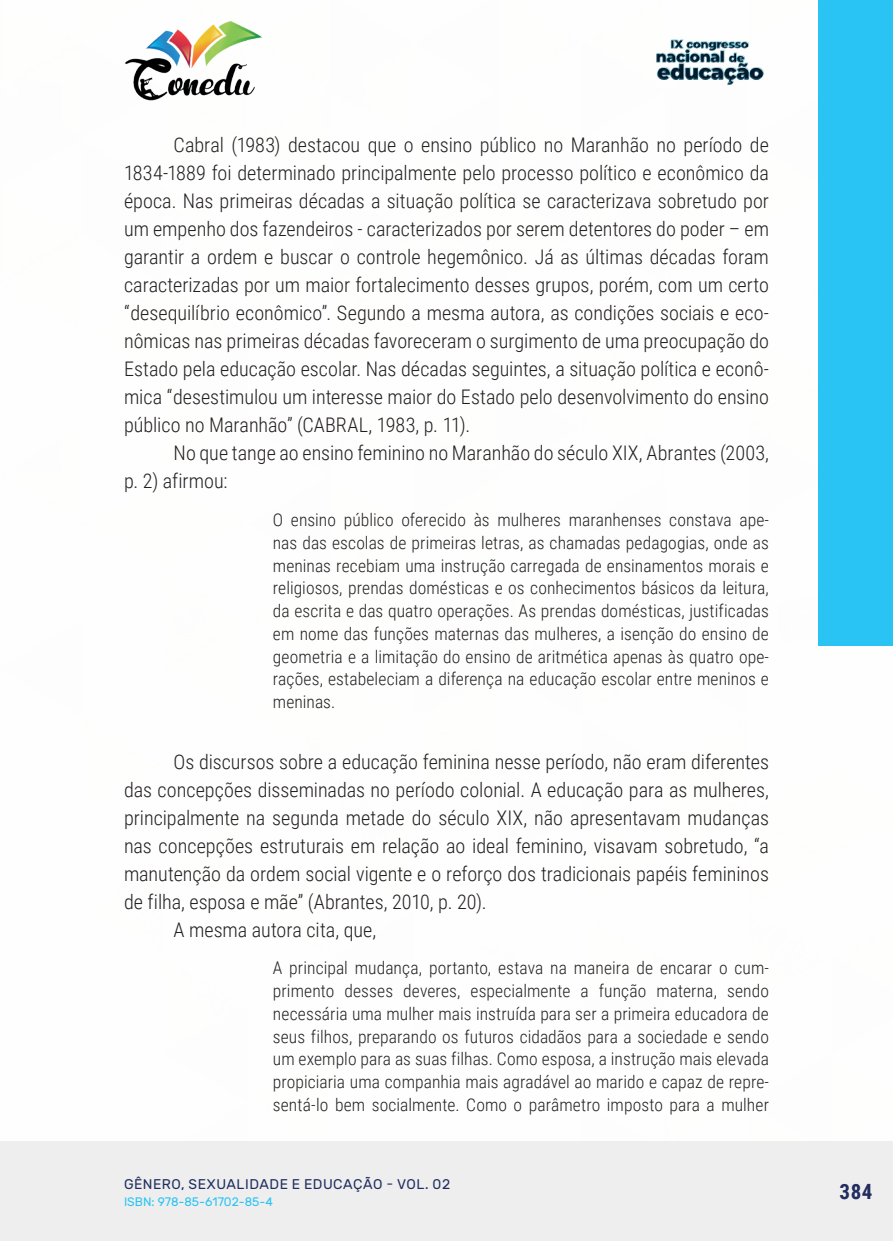
<style>
.page{position:relative;width:893px;height:1241px;background:#fff}
.page>*{position:absolute;margin:0;border:0;box-sizing:border-box;transform-origin:0 0}
.t1{font:700 21px "Roboto Condensed";color:#202d5e}
._9_CORPO{font:300 20.12px/28px "Roboto Condensed";color:#231f20;text-align:justify}
._16_CITACAO{font:300 17.5px/22.8px "Roboto Condensed";letter-spacing:.005em;color:#231f20;text-align:justify}
.t2{font:14px "Rubik";letter-spacing:.035em;color:#202d5e}
.t3{font:12.25px "Rubik";color:#29c4f3}
</style>
<div class="page">
<div style="left:0;top:1141px;width:893px;height:99px;background:#eeeeef"></div>
<img style="left:125px;top:20px;width:137px;height:81px">
<img style="left:656px;top:39px;width:108px;height:46px">
<div style="left:819px;top:0;width:74px;height:645px;background:#29c4f3"></div>
<p class="_9_CORPO" style="left:124px;top:130px;width:646px;text-indent:50px">Cabral (1983) destacou que o ensino público no Maranhão no período de 1834-1889 foi determinado principalmente pelo processo político e econômico da época. Nas primeiras décadas a situação política se caracterizava sobretudo por um empenho dos fazendeiros - caracterizados por serem detentores do poder – em garantir a ordem e buscar o controle hegemônico. Já as últimas décadas foram caracterizadas por um maior fortalecimento desses grupos, porém, com um certo “desequilíbrio econômico”. Segundo a mesma autora, as condições sociais e eco&shy;nômicas nas primeiras décadas favoreceram o surgimento de uma preocupação do Estado pela educação escolar. Nas décadas seguintes, a situação política e econô&shy;mica “desestimulou um interesse maior do Estado pelo desenvolvimento do ensino público no Maranhão” (CABRAL, 1983, p. 11).</p>
<p class="_9_CORPO" style="left:124px;top:438px;width:646px;text-indent:50px">No que tange ao ensino feminino no Maranhão do século XIX, Abrantes (2003, p. 2) afirmou:</p>
<p class="_16_CITACAO" style="left:273px;top:507px;width:498px">O ensino público oferecido às mulheres maranhenses constava ape&shy;nas das escolas de primeiras letras, as chamadas pedagogias, onde as meninas recebiam uma instrução carregada de ensinamentos morais e religiosos, prendas domésticas e os conhecimentos básicos da leitura, da escrita e das quatro operações. As prendas domésticas, justificadas em nome das funções maternas das mulheres, a isenção do ensino de geometria e a limitação do ensino de aritmética apenas às quatro ope&shy;rações, estabeleciam a diferença na educação escolar entre meninos e meninas.</p>
<p class="_9_CORPO" style="left:124px;top:746px;width:646px;text-indent:50px">Os discursos sobre a educação feminina nesse período, não eram diferentes das concepções disseminadas no período colonial. A educação para as mulheres, principalmente na segunda metade do século XIX, não apresentavam mudanças nas concepções estruturais em relação ao ideal feminino, visavam sobretudo, “a manutenção da ordem social vigente e o reforço dos tradicionais papéis femininos de filha, esposa e mãe” (Abrantes, 2010, p. 20).</p>
<p class="_9_CORPO" style="left:174px;top:914px;width:204px">A mesma autora cita, que,</p>
<p class="_16_CITACAO" style="left:273px;top:955px;width:498px">A principal mudança, portanto, estava na maneira de encarar o cum&shy;primento desses deveres, especialmente a função materna, sendo necessária uma mulher mais instruída para ser a primeira educadora de seus filhos, preparando os futuros cidadãos para a sociedade e sendo um exemplo para as suas filhas. Como esposa, a instrução mais elevada propiciaria uma companhia mais agradável ao marido e capaz de repre&shy;sentá-lo bem socialmente. Como o parâmetro imposto para a mulher</p>
<p class="t2" style="left:124px;top:1175px;width:328px">GÊNERO, SEXUALIDADE E EDUCAÇÃO - VOL. 02</p>
<p class="t3" style="left:124px;top:1194px;width:150px">ISBN: 978-85-61702-85-4</p>
<p class="t1" style="left:839px;top:1176px;width:34px">384</p>
</div>
